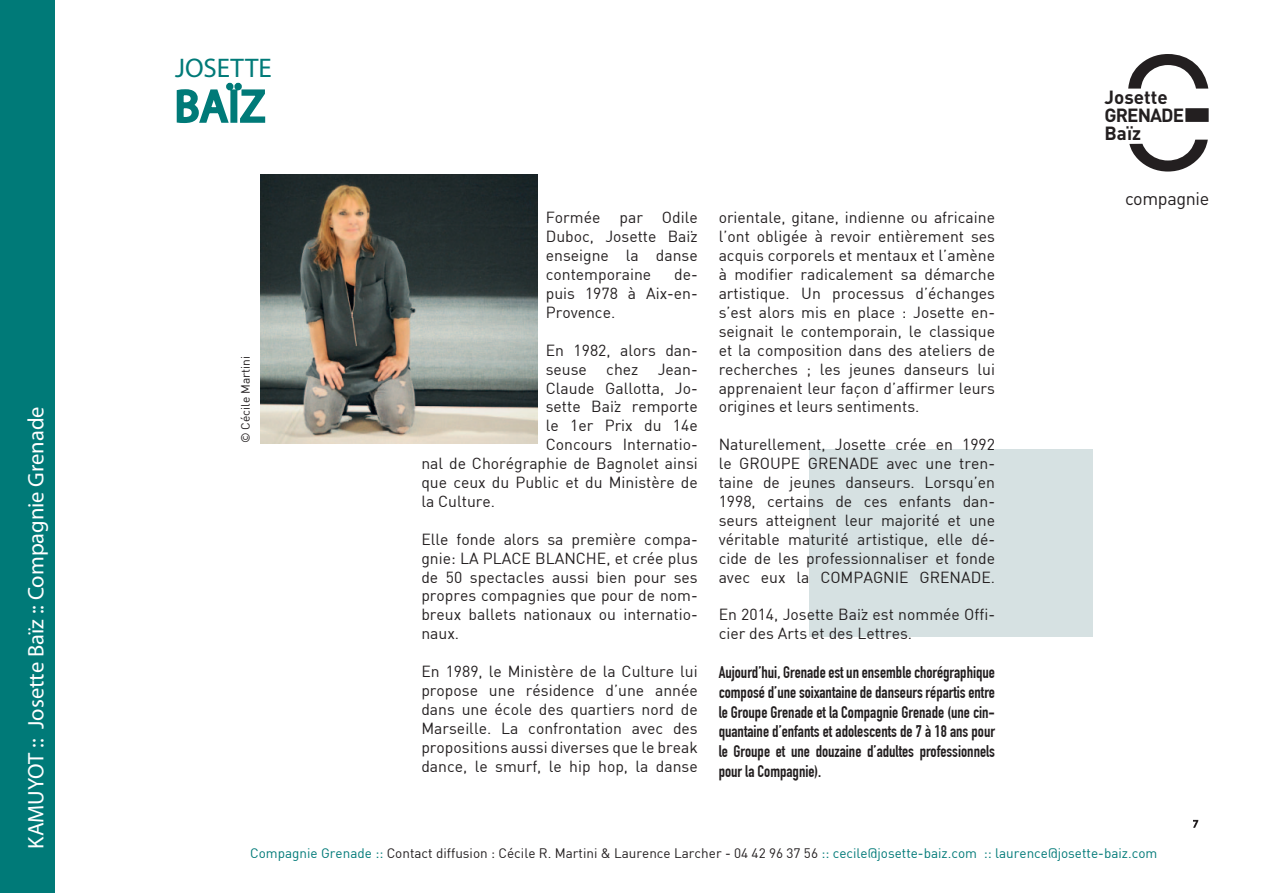
<style>
.page{position:relative;width:1263px;height:893px;background:#fff}
.page>*{position:absolute;margin:0;border:0;box-sizing:border-box;transform-origin:0 0}
.t1{font:45px "Myriad Pro";color:#007a78}
.t2{font:27px "Myriad Pro";color:#007a78}
.t3{font:22.5px "Myriad Pro";color:#fff}
.t4{font:700 18.9px/17.9px "DIN";color:#231f20}
.t5{font:18px "DIN";letter-spacing:-.02em;color:#231f20}
.t6{font:700 16.5px/19.8px "DIN Condensed";color:#231f20;text-align:justify}
.t7{font:15.75px/18.9px "DIN";color:#231f20;text-align:justify}
.t8{font:13.5px "DIN";color:#007a78}
.t9{font:12px "DIN";color:#231f20}
.s1{color:#231f20}
</style>
<div class="page">
<div style="left:0;top:0;width:54px;height:893px;background:#007a78"></div>
<svg style="left:1129px;top:140px;width:79px;height:32px"></svg>
<svg style="left:1185px;top:108px;width:24px;height:14px"></svg>
<svg style="left:1128px;top:54px;width:80px;height:35px"></svg>
<svg style="left:1193px;top:820px;width:5px;height:8px"></svg>
<div style="left:809px;top:450px;width:284px;height:187px;background:#d6e1e2"></div>
<svg style="left:176px;top:88px;width:54px;height:36px"></svg>
<div style="left:230px;top:89px;width:7px;height:34px;border:3px solid #007a78"></div>
<div style="left:226px;top:83px;width:7px;height:7px;border:3px solid #007a78;border-radius:50%"></div>
<div style="left:234px;top:83px;width:8px;height:7px;border:3px solid #007a78;border-radius:50%"></div>
<svg style="left:239px;top:88px;width:27px;height:35px"></svg>
<img style="left:261px;top:175px;width:276px;height:268px">
<h3 class="t3" style="left:22px;top:849px;width:444px;rotate:-90deg">KAMUYOT :: Josette Baïz :: Compagnie Grenade</h3>
<h2 class="t2" style="left:175px;top:52px;width:98px">JOSETTE</h2>
<h1 class="t1" style="left:175px;top:78px;width:92px">BAÏZ</h1>
<p class="t9" style="left:238px;top:443px;width:89px;rotate:-90deg">© Cécile Martini</p>
<p class="t7" style="left:546px;top:208px;width:153px">Formée par Odile Duboc, Josette Baïz enseigne la danse contemporaine</p>
<p class="t7" style="left:546px;top:265px;width:153px;text-indent:128px">de&shy;puis 1978 à Aix-en-Provence.</p>
<p class="t7" style="left:546px;top:340px;width:153px">En 1982, alors dan-</p>
<p class="t7" style="left:546px;top:359px;width:153px">seuse chez Jean-</p>
<p class="t7" style="left:546px;top:378px;width:153px">Claude Gallotta, Jo-</p>
<p class="t7" style="left:546px;top:397px;width:153px">sette Baïz remporte</p>
<p class="t7" style="left:546px;top:416px;width:153px">le 1er Prix du 14e</p>
<p class="t7" style="left:546px;top:435px;width:153px">Concours Internatio-</p>
<p class="t7" style="left:421px;top:454px;width:278px">nal de Chorégraphie de Bagnolet ainsi</p>
<p class="t7" style="left:421px;top:473px;width:278px">que ceux du Public et du Ministère de</p>
<p class="t7" style="left:421px;top:491px;width:75px">la Culture.</p>
<p class="t7" style="left:421px;top:529px;width:278px">Elle fonde alors sa première compa&shy;gnie: LA PLACE BLANCHE, et crée plus de 50 spectacles aussi bien pour ses propres compagnies que pour de nom&shy;breux ballets nationaux ou internatio&shy;naux.</p>
<p class="t7" style="left:421px;top:662px;width:278px">En 1989, le Ministère de la Culture lui propose une résidence d’une année dans une école des quartiers nord de Marseille. La confrontation avec des propositions aussi diverses que le break dance, le smurf, le hip hop, la danse</p>
<p class="t7" style="left:719px;top:208px;width:278px">orientale, gitane, indienne ou africaine l’ont obligée à revoir entièrement ses acquis corporels et mentaux et l’amène à modifier radicalement sa démarche artistique. Un processus d’échanges s’est alors mis en place : Josette en&shy;seignait le contemporain, le classique et la composition dans des ateliers de recherches ; les jeunes danseurs lui apprenaient leur façon d’affirmer leurs origines et leurs sentiments.</p>
<p class="t7" style="left:719px;top:435px;width:278px">Naturellement, Josette crée en 1992 le GROUPE GRENADE avec une tren&shy;taine de jeunes danseurs. Lorsqu’en 1998, certains de ces enfants dan&shy;seurs atteignent leur majorité et une véritable maturité artistique, elle dé&shy;cide de les professionnaliser et fonde avec eux la COMPAGNIE GRENADE.</p>
<p class="t7" style="left:719px;top:605px;width:278px">En 2014, Josette Baïz est nommée Offi&shy;cier des Arts et des Lettres.</p>
<p class="t6" style="left:719px;top:662px;width:278px">Aujourd’hui, Grenade est un ensemble chorégraphique composé d’une soixantaine de danseurs répartis entre le Groupe Grenade et la Compagnie Grenade (une cin&shy;quantaine d’enfants et adolescents de 7 à 18 ans pour le Groupe et une douzaine d’adultes professionnels pour la Compagnie).</p>
<p class="t4" style="left:1104px;top:88px;width:81px">Josette<br>GRENADE<br>Baïz</p>
<p class="t5" style="left:1125px;top:187px;width:86px">compagnie</p>
<p class="t8" style="left:250px;top:845px;width:909px">Compagnie Grenade :: <span class="s1">Contact diffusion : Cécile R. Martini &amp; Laurence Larcher - 04 42 96 37 56</span> :: cecile@josette-baiz.com :: laurence@josette-baiz.com</p>
</div>
